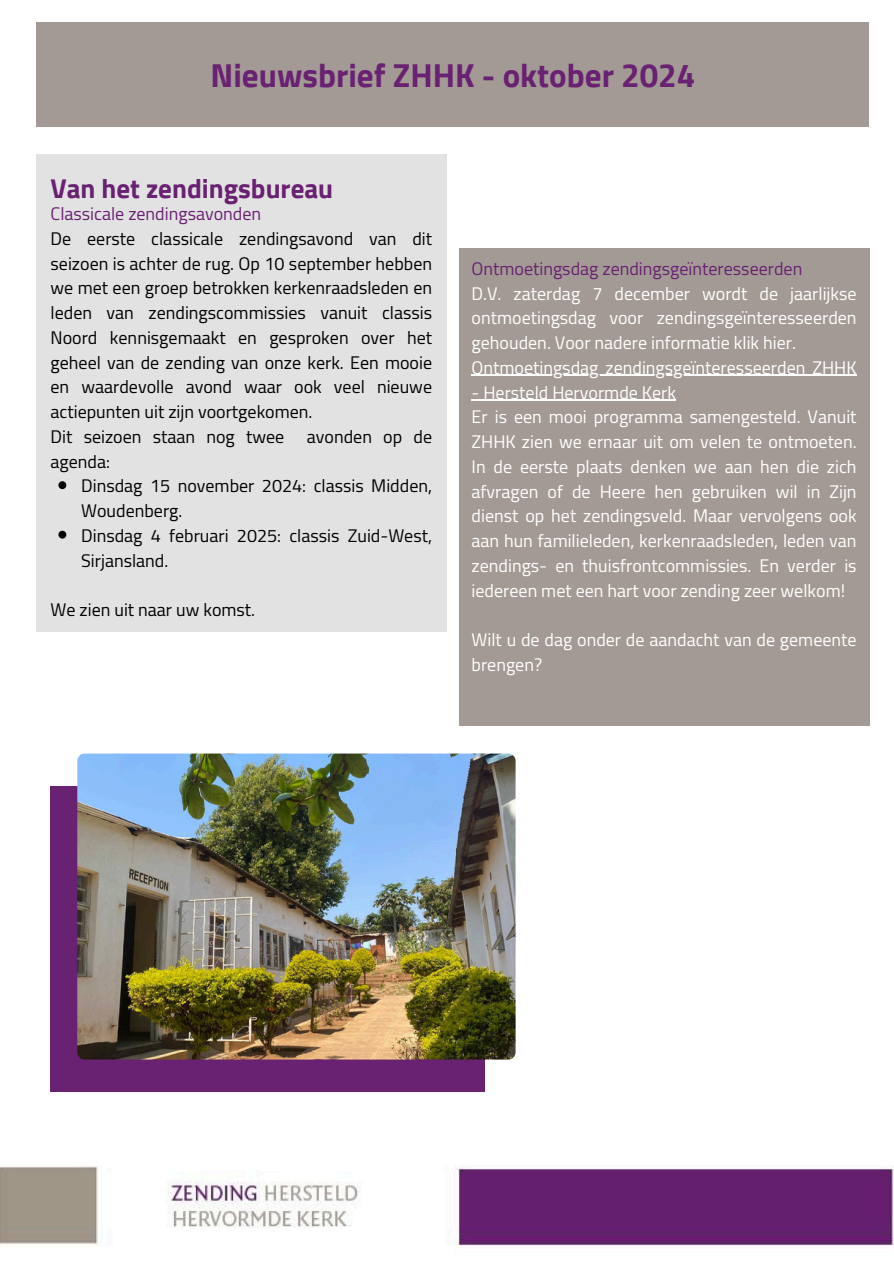
<style>
.page{position:relative;width:894px;height:1264px;background:#fff}
.page>*{position:absolute;margin:0;border:0;box-sizing:border-box;transform-origin:0 0}
.t1{font:700 33px "Cairo";color:#692172}
.t2{font:700 27px "Cairo";color:#692172}
.t3{font:18px/24.8px "Cairo";color:#fff;text-align:justify}
.t4{font:18px/24.8px "Cairo";color:#000}
.t5{font:18px "Cairo";color:#692172}
</style>
<div class="page">
<div style="left:36px;top:22px;width:833px;height:105px;background:#a49a95"></div>
<img style="left:0;top:1165px;width:893px;height:81px">
<div style="left:459px;top:248px;width:410px;height:477px;background:#a49a95"></div>
<div style="left:36px;top:155px;width:410px;height:476px;background:#e2e2e2"></div>
<div style="left:51px;top:786px;width:433px;height:305px;background:#692172"></div>
<img style="left:77px;top:753px;width:438px;height:306px;border-radius:7px">
<hr style="left:471px;top:375px;width:385px;height:1px;background:#fff">
<hr style="left:471px;top:399px;width:205px;height:2px;background:#fff">
<svg style="left:58px;top:481px;width:8px;height:8px"></svg>
<svg style="left:58px;top:530px;width:8px;height:8px"></svg>
<p class="t1" style="left:210px;top:56px;width:486px">Nieuwsbrief ZHHK - oktober 2024</p>
<p class="t2" style="left:51px;top:173px;width:284px">Van het zendingsbureau</p>
<p class="t5" style="left:51px;top:203px;width:212px">Classicale zendingsavonden</p>
<p class="t4" style="left:51px;top:226px;width:383px;text-align:justify">De eerste classicale zendingsavond van dit seizoen is achter de rug. Op 10 september hebben we met een groep betrokken kerkenraadsleden en leden van zendingscommissies vanuit classis Noord kennisgemaakt en gesproken over het geheel van de zending van onze kerk. Een mooie en waardevolle avond waar ook veel nieuwe actiepunten uit zijn voortgekomen.</p>
<p class="t4" style="left:51px;top:424px;width:383px">Dit seizoen staan nog twee avonden op de agenda:</p>
<p class="t4" style="left:81px;top:474px;width:352px">Dinsdag 15 november 2024: classis Midden,<br>Woudenberg.</p>
<p class="t4" style="left:81px;top:523px;width:352px">Dinsdag 4 februari 2025: classis Zuid-West,<br>Sirjansland.</p>
<p class="t4" style="left:51px;top:597px;width:206px">We zien uit naar uw komst.</p>
<p class="t5" style="left:471px;top:258px;width:332px">Ontmoetingsdag zendingsgeïnteresseerden</p>
<p class="t3" style="left:471px;top:281px;width:386px">D.V. zaterdag 7 december wordt de jaarlijkse ontmoetingsdag voor zendingsgeïnteresseerden gehouden. Voor nadere informatie klik hier.</p>
<p class="t3" style="left:471px;top:355px;width:386px">Ontmoetingsdag zendingsgeïnteresseerden ZHHK</p>
<p class="t3" style="left:471px;top:380px;width:206px">- Hersteld Hervormde Kerk</p>
<p class="t3" style="left:471px;top:405px;width:386px">Er is een mooi programma samengesteld. Vanuit ZHHK zien we ernaar uit om velen te ontmoeten.<br>In de eerste plaats denken we aan hen die zich afvragen of de Heere hen gebruiken wil in Zijn dienst op het zendingsveld. Maar vervolgens ook aan hun familieleden, kerkenraadsleden, leden van zendings- en thuisfrontcommissies. En verder is iedereen met een hart voor zending zeer welkom!</p>
<p class="t3" style="left:471px;top:627px;width:386px">Wilt u de dag onder de aandacht van de gemeente brengen?</p>
</div>
